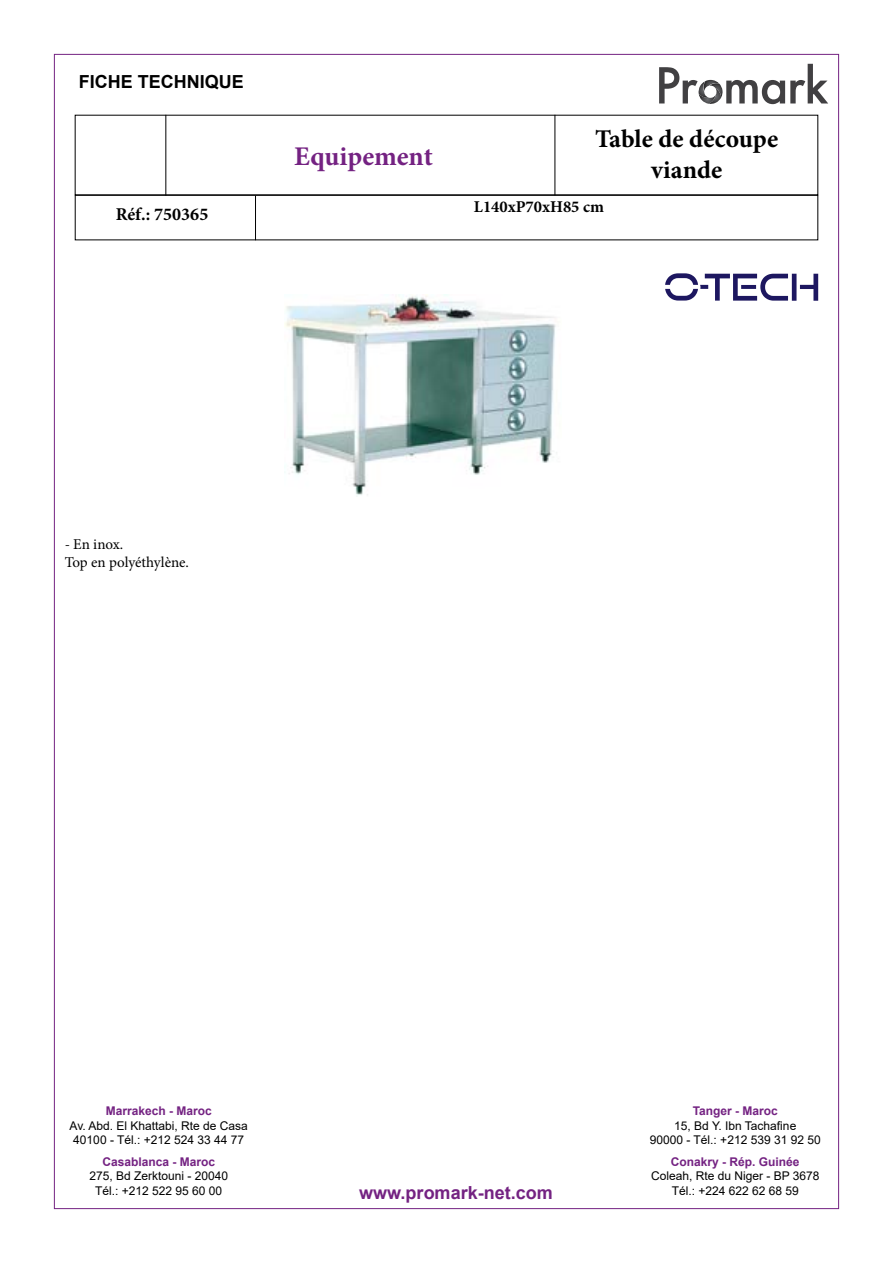
<style>
.page{position:relative;width:893px;height:1263px;background:#fff}
.page>*{position:absolute;margin:0;border:0;box-sizing:border-box;transform-origin:0 0}
.t1{font:700 27px "Minion Pro";letter-spacing:-.005em;color:#742282}
.t2{font:700 25.5px/30.6px "Minion Pro";letter-spacing:.005em;color:#000;text-align:center}
.t3{font:700 18px "Arial";color:#742282}
.t4{font:700 18px "Arial";color:#000}
.t5{font:700 18px "Minion Pro";color:#000}
.t6{font:700 16.5px "Minion Pro";color:#000}
.t7{font:15px/18px "Minion Pro";color:#000}
.t8{font:12px/14.4px "Arial";color:#000;text-align:center}
.t9{font:700 12px "Arial";color:#742282}
</style>
<div class="page">
<svg style="left:659px;top:64px;width:169px;height:40px"></svg>
<div style="left:75px;top:195px;width:743px;height:45px;border:1px solid #000"></div>
<hr style="left:165px;top:115px;width:1px;height:81px;background:#000">
<hr style="left:555px;top:115px;width:1px;height:80px;background:#000">
<hr style="left:255px;top:196px;width:1px;height:44px;background:#000">
<svg style="left:665px;top:273px;width:153px;height:28px"></svg>
<img style="left:285px;top:294px;width:272px;height:201px">
<h3 class="t4" style="left:79px;top:69px;width:167px">FICHE TECHNIQUE</h3>
<h3 class="t5" style="left:116px;top:201px;width:94px">Réf.: 750365</h3>
<h1 class="t1" style="left:294px;top:137px;width:140px">Equipement</h1>
<h2 class="t2" style="left:595px;top:123px;width:184px">Table de découpe viande</h2>
<h3 class="t6" style="left:474px;top:195px;width:132px">L140xP70xH85 cm</h3>
<p class="t7" style="left:65px;top:535px;width:126px">- En inox.<br>Top en polyéthylène.</p>
<p class="t9" style="left:106px;top:1102px;width:108px">Marrakech - Maroc</p>
<p class="t8" style="left:70px;top:1118px;width:180px">Av. Abd. El Khattabi, Rte de Casa<br>40100 - Tél.: +212 524 33 44 77</p>
<p class="t9" style="left:102px;top:1153px;width:114px">Casablanca - Maroc</p>
<p class="t8" style="left:89px;top:1169px;width:140px">275, Bd Zerktouni - 20040<br>Tél.: +212 522 95 60 00</p>
<h3 class="t3" style="left:359px;top:1179px;width:195px">www.promark-net.com</h3>
<p class="t9" style="left:693px;top:1102px;width:87px">Tanger - Maroc</p>
<p class="t8" style="left:650px;top:1118px;width:172px">15, Bd Y. Ibn Tachafine<br>90000 - Tél.: +212 539 31 92 50</p>
<p class="t9" style="left:671px;top:1153px;width:130px">Conakry - Rép. Guinée</p>
<p class="t8" style="left:651px;top:1169px;width:170px">Coleah, Rte du Niger - BP 3678<br>Tél.: +224 622 62 68 59</p>
</div>
